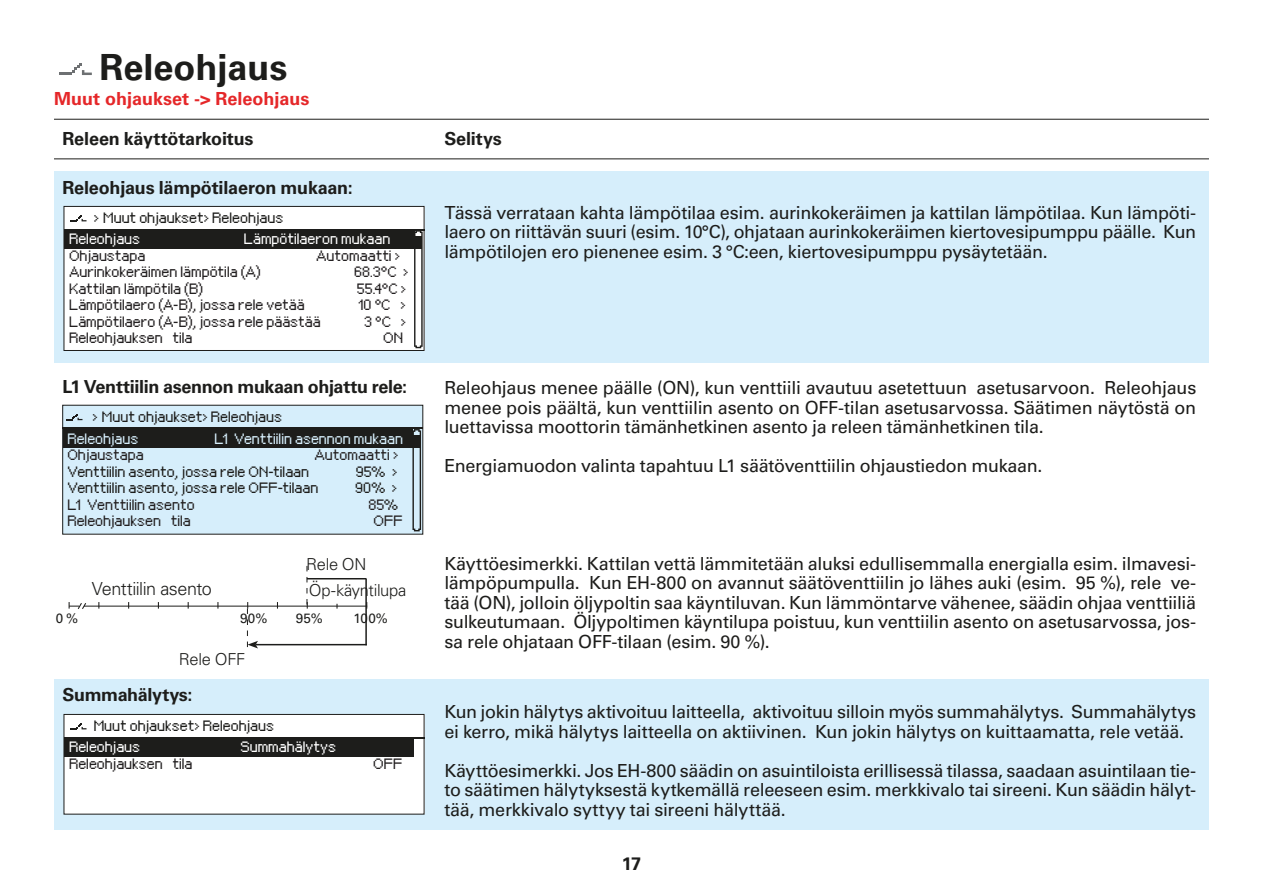
<style>
.page{position:relative;width:1263px;height:893px;background:#fff}
.page>*{position:absolute;margin:0;border:0;box-sizing:border-box;transform-origin:0 0}
.Otsake{font:700 36px "Univers LT Std";color:#1d1d1b}
.Leipäteksti_12_pt{font:18px/19.5px "Univers LT Std";letter-spacing:-.02em;color:#1d1d1b;text-align:justify}
.Leipäteksti_12_pt-2{font:700 18px "Univers LT Std";letter-spacing:-.015em;color:#1d1d1b}
.ylämäärite_12___13_B{font:700 18px "Univers LT Std";color:#e52729}
.t1{font:300 18px "Univers LT Std";letter-spacing:-.03em;color:#1d1d1b}
.t2{font:300 16.5px "Univers LT Std";letter-spacing:-.02em;color:#1d1d1b}
.t3{font:13.5px "Univers LT Std";letter-spacing:.015em;color:#1d1d1b}
.t4{font:10.5px "px sans nouveaux";letter-spacing:.01em;color:#232021}
.t5{font:10.5px "px sans nouveaux";letter-spacing:.01em;color:#1d1d1b}
.t6{font:10.5px "px sans nouveaux";letter-spacing:.01em;color:#fff}
.t7{font:10.5px "px sans nouveaux";letter-spacing:.01em;color:#d6eefb}
.s1{color:#1d1d1b}
</style>
<div class="page">
<div style="left:54px;top:679px;width:1155px;height:150px;background:#d6eefb"></div>
<div style="left:54px;top:171px;width:1155px;height:192px;background:#d6eefb"></div>
<div style="left:64px;top:714px;width:360px;height:100px;background:#fff"></div>
<div style="left:64px;top:714px;width:360px;height:100px;border:1px solid #1d1d1b"></div>
<div style="left:64px;top:737px;width:349px;height:20px;background:#1d1d1b"></div>
<hr style="left:64px;top:737px;width:360px;height:1px;background:#1d1d1b">
<svg style="left:70px;top:723px;width:17px;height:6px"></svg>
<hr style="left:54px;top:119px;width:1155px;height:1px;background:#1d1d1b">
<hr style="left:54px;top:158px;width:1155px;height:1px;background:#1d1d1b">
<svg style="left:60px;top:63px;width:32px;height:12px"></svg>
<hr style="left:69px;top:606px;width:298px;height:1px;background:#1d1d1b">
<svg style="left:77px;top:603px;width:10px;height:6px"></svg>
<hr style="left:307px;top:578px;width:59px;height:1px;background:#1d1d1b">
<hr style="left:365px;top:579px;width:2px;height:66px;background:#1d1d1b">
<hr style="left:256px;top:644px;width:111px;height:1px;background:#1d1d1b">
<svg style="left:247px;top:602px;width:11px;height:46px"></svg>
<svg style="left:307px;top:566px;width:1px;height:43px"></svg>
<div style="left:63px;top:405px;width:360px;height:129px;background:#d6eefb"></div>
<div style="left:63px;top:429px;width:350px;height:19px;background:#1d1d1b"></div>
<hr style="left:63px;top:428px;width:360px;height:1px;background:#1d1d1b">
<svg style="left:66px;top:414px;width:16px;height:6px"></svg>
<svg style="left:412px;top:429px;width:9px;height:102px"></svg>
<div style="left:414px;top:435px;width:6px;height:12px;background:#1d1d1b"></div>
<div style="left:64px;top:206px;width:360px;height:144px;background:#fff"></div>
<div style="left:64px;top:206px;width:360px;height:145px;border:1px solid #1d1d1b"></div>
<div style="left:64px;top:229px;width:350px;height:20px;background:#1d1d1b"></div>
<hr style="left:64px;top:229px;width:360px;height:1px;background:#1d1d1b">
<svg style="left:70px;top:215px;width:17px;height:6px"></svg>
<svg style="left:414px;top:230px;width:9px;height:118px"></svg>
<div style="left:415px;top:236px;width:6px;height:12px;background:#1d1d1b"></div>
<p class="Otsake" style="left:99px;top:46px;width:190px">Releohjaus</p>
<p class="ylämäärite_12___13_B" style="left:54px;top:88px;width:257px">Muut ohjaukset -&gt; Releohjaus</p>
<p class="Leipäteksti_12_pt-2" style="left:63px;top:128px;width:193px">Releen käyttötarkoitus</p>
<p class="Leipäteksti_12_pt-2" style="left:444px;top:128px;width:59px">Selitys</p>
<p class="Leipäteksti_12_pt-2" style="left:62px;top:178px;width:292px">Releohjaus lämpötilaeron mukaan:</p>
<p class="t5" style="left:94px;top:213px;width:191px">&gt; Muut ohjaukset&gt; Releohjaus</p>
<p class="t6" style="left:70px;top:234px;width:73px">Releohjaus</p>
<p class="t6" style="left:244px;top:234px;width:148px">Lämpötilaeron mukaan</p>
<p class="t4" style="left:70px;top:251px;width:78px">Ohjaustapa</p>
<p class="t4" style="left:317px;top:251px;width:85px">Automaatti &gt;</p>
<p class="t4" style="left:70px;top:267px;width:193px">Aurinkokeräimen lämpötila (A)</p>
<p class="t4" style="left:355px;top:267px;width:56px">68.3°C &gt;</p>
<p class="t4" style="left:70px;top:284px;width:135px">Kattilan lämpötila (B)</p>
<p class="t4" style="left:357px;top:284px;width:51px">55.4°C &gt;</p>
<p class="t4" style="left:70px;top:300px;width:237px">Lämpötilaero (A-B), jossa rele vetää</p>
<p class="t4" style="left:359px;top:300px;width:49px">10 °C &gt;</p>
<p class="t4" style="left:70px;top:317px;width:253px">Lämpötilaero (A-B), jossa rele päästää</p>
<p class="t4" style="left:365px;top:317px;width:43px">3 °C &gt;</p>
<p class="t4" style="left:70px;top:333px;width:125px">Releohjauksen tila</p>
<p class="t4" style="left:384px;top:333px;width:21px">ON</p>
<p class="Leipäteksti_12_pt-2" style="left:63px;top:376px;width:346px">L1 Venttiilin asennon mukaan ohjattu rele:</p>
<p class="t5" style="left:93px;top:412px;width:191px">&gt; Muut ohjaukset&gt; Releohjaus</p>
<p class="t7" style="left:68px;top:434px;width:73px">Releohjaus</p>
<p class="t7" style="left:215px;top:434px;width:190px">L1 Venttiilin asennon mukaan</p>
<p class="t4" style="left:68px;top:450px;width:78px">Ohjaustapa</p>
<p class="t4" style="left:315px;top:450px;width:85px">Automaatti &gt;</p>
<p class="t5" style="left:68px;top:467px;width:243px">Venttiilin asento, jossa rele ON-tilaan</p>
<p class="t5" style="left:356px;top:467px;width:43px">95% &gt;</p>
<p class="t5" style="left:68px;top:483px;width:252px">Venttiilin asento, jossa rele OFF-tilaan</p>
<p class="t5" style="left:356px;top:483px;width:44px">90% &gt;</p>
<p class="t4" style="left:68px;top:500px;width:129px">L1 Venttiilin asento</p>
<p class="t4" style="left:369px;top:500px;width:31px">85<span class="s1">%</span></p>
<p class="t4" style="left:68px;top:516px;width:125px">Releohjauksen tila</p>
<p class="t4" style="left:374px;top:516px;width:31px">OFF</p>
<p class="t2" style="left:306px;top:555px;width:62px">Rele ON</p>
<p class="t1" style="left:92px;top:578px;width:121px">Venttiilin asento</p>
<p class="t2" style="left:309px;top:580px;width:99px">Öp-käyntilupa</p>
<p class="t3" style="left:56px;top:610px;width:24px">0 %</p>
<p class="t3" style="left:240px;top:610px;width:29px">90%</p>
<p class="t3" style="left:296px;top:610px;width:29px">95%</p>
<p class="t3" style="left:354px;top:610px;width:36px">100%</p>
<p class="t2" style="left:179px;top:649px;width:68px">Rele OFF</p>
<p class="Leipäteksti_12_pt-2" style="left:63px;top:684px;width:131px">Summahälytys:</p>
<p class="t5" style="left:94px;top:721px;width:182px">Muut ohjaukset&gt; Releohjaus</p>
<p class="t6" style="left:70px;top:742px;width:73px">Releohjaus</p>
<p class="t6" style="left:241px;top:742px;width:97px">Summahälytys</p>
<p class="t4" style="left:70px;top:759px;width:125px">Releohjauksen tila</p>
<p class="t4" style="left:374px;top:759px;width:31px">OFF</p>
<p class="Leipäteksti_12_pt" style="left:444px;top:203px;width:753px">Tässä verrataan kahta lämpötilaa esim. aurinkokeräimen ja kattilan lämpötilaa. Kun lämpöti&shy;laero on riittävän suuri (esim. 10°C), ohjataan aurinkokeräimen kiertovesipumppu päälle. Kun lämpötilojen ero pienenee esim. 3 °C:een, kiertovesipumppu pysäytetään.</p>
<p class="Leipäteksti_12_pt" style="left:444px;top:378px;width:753px">Releohjaus menee päälle (ON), kun venttiili avautuu asetettuun asetusarvoon. Releohjaus menee pois päältä, kun venttiilin asento on OFF-tilan asetusarvossa. Säätimen näytöstä on luettavissa moottorin tämänhetkinen asento ja releen tämänhetkinen tila.</p>
<p class="Leipäteksti_12_pt" style="left:444px;top:456px;width:600px">Energiamuodon valinta tapahtuu L1 säätöventtiilin ohjaustiedon mukaan.</p>
<p class="Leipäteksti_12_pt" style="left:444px;top:554px;width:753px">Käyttöesimerkki. Kattilan vettä lämmitetään aluksi edullisemmalla energialla esim. ilmavesi&shy;lämpöpumpulla. Kun EH-800 on avannut säätöventtiilin jo lähes auki (esim. 95 %), rele ve&shy;tää (ON), jolloin öljypoltin saa käyntiluvan. Kun lämmöntarve vähenee, säädin ohjaa venttiiliä sulkeutumaan. Öljypoltimen käyntilupa poistuu, kun venttiilin asento on asetusarvossa, jos&shy;sa rele ohjataan OFF-tilaan (esim. 90 %).</p>
<p class="Leipäteksti_12_pt" style="left:444px;top:702px;width:753px">Kun jokin hälytys aktivoituu laitteella, aktivoituu silloin myös summahälytys. Summahälytys ei kerro, mikä hälytys laitteella on aktiivinen. Kun jokin hälytys on kuittaamatta, rele vetää.</p>
<p class="Leipäteksti_12_pt" style="left:444px;top:760px;width:753px">Käyttöesimerkki. Jos EH-800 säädin on asuintiloista erillisessä tilassa, saadaan asuintilaan tie&shy;to säätimen hälytyksestä kytkemällä releeseen esim. merkkivalo tai sireeni. Kun säädin hälyt&shy;tää, merkkivalo syttyy tai sireeni hälyttää.</p>
<p class="Leipäteksti_12_pt-2" style="left:622px;top:853px;width:21px">17</p>
</div>
